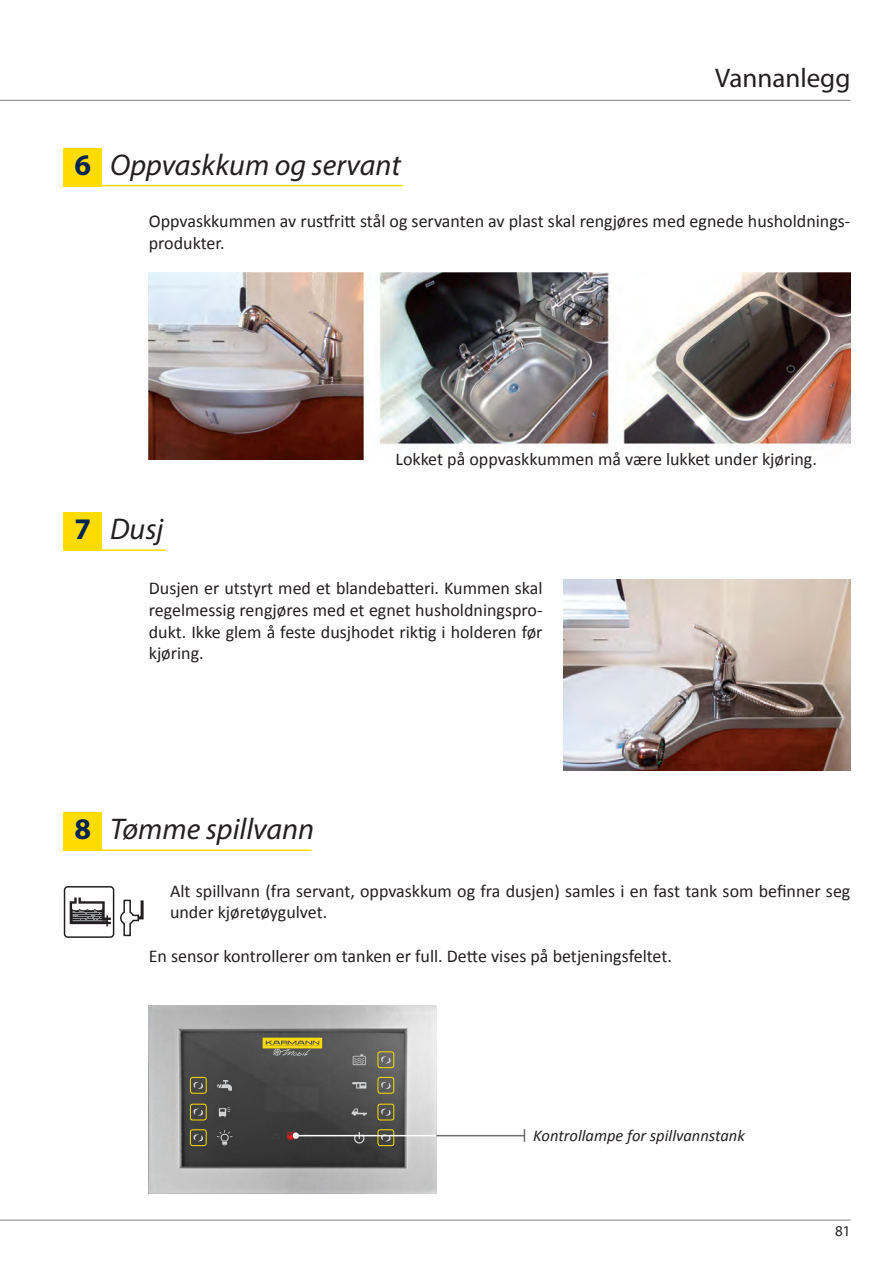
<style>
.page{position:relative;width:893px;height:1263px;background:#fff}
.page>*{position:absolute;margin:0;border:0;box-sizing:border-box;transform-origin:0 0}
.t1{font:italic 30px "Myriad Pro";color:#231f20}
.t2{font:700 30px "Myriad Pro";color:#002451}
.t3{font:27px "Myriad Pro";color:#231f20}
.t4{font:18px/21.6px "Calibri";color:#231f20}
.t5{font:italic 16.5px "Calibri";color:#231f20}
.t6{font:15px "Myriad Pro";color:#231f20}
</style>
<div class="page">
<hr style="left:0;top:1220px;width:850px;height:1px;background:#808285">
<hr style="left:0;top:100px;width:850px;height:1px;background:#808285">
<img style="left:149px;top:273px;width:701px;height:186px">
<img style="left:564px;top:580px;width:286px;height:190px">
<svg style="left:120px;top:899px;width:24px;height:38px"></svg>
<div style="left:64px;top:886px;width:50px;height:52px;border:2px solid #231f20;border-radius:3px"></div>
<svg style="left:70px;top:897px;width:41px;height:29px"></svg>
<img style="left:149px;top:1006px;width:287px;height:187px">
<svg style="left:303px;top:1133px;width:9px;height:6px"></svg>
<svg style="left:272px;top:1132px;width:8px;height:7px"></svg>
<svg style="left:287px;top:1132px;width:9px;height:8px"></svg>
<svg style="left:354px;top:1132px;width:10px;height:11px"></svg>
<svg style="left:219px;top:1107px;width:12px;height:10px"></svg>
<svg style="left:217px;top:1080px;width:15px;height:10px"></svg>
<svg style="left:217px;top:1130px;width:16px;height:16px"></svg>
<svg style="left:352px;top:1082px;width:14px;height:6px"></svg>
<svg style="left:352px;top:1108px;width:15px;height:8px"></svg>
<svg style="left:353px;top:1054px;width:13px;height:11px"></svg>
<div style="left:190px;top:1077px;width:17px;height:17px;border:1px solid #ffdc01;border-radius:2px"></div>
<svg style="left:193px;top:1082px;width:10px;height:7px"></svg>
<div style="left:378px;top:1077px;width:16px;height:17px;border:1px solid #ffdc01;border-radius:2px"></div>
<svg style="left:381px;top:1082px;width:10px;height:7px"></svg>
<div style="left:378px;top:1051px;width:16px;height:17px;border:1px solid #ffdc01;border-radius:2px"></div>
<svg style="left:381px;top:1056px;width:10px;height:8px"></svg>
<div style="left:190px;top:1104px;width:17px;height:16px;border:1px solid #ffdc01;border-radius:2px"></div>
<svg style="left:193px;top:1108px;width:10px;height:8px"></svg>
<div style="left:378px;top:1104px;width:16px;height:16px;border:1px solid #ffdc01;border-radius:2px"></div>
<svg style="left:381px;top:1108px;width:10px;height:8px"></svg>
<div style="left:190px;top:1129px;width:17px;height:17px;border:1px solid #ffdc01;border-radius:2px"></div>
<svg style="left:193px;top:1134px;width:10px;height:7px"></svg>
<div style="left:378px;top:1129px;width:16px;height:17px;border:1px solid #ffdc01;border-radius:2px"></div>
<svg style="left:381px;top:1134px;width:10px;height:7px"></svg>
<svg style="left:263px;top:1038px;width:59px;height:18px"></svg>
<svg style="left:524px;top:1129px;width:1px;height:13px"></svg>
<hr style="left:297px;top:1135px;width:140px;height:1px;background:#fff">
<hr style="left:436px;top:1135px;width:88px;height:1px;background:#6c6d70">
<div style="left:293px;top:1132px;width:6px;height:7px;background:#fff;border-radius:50%"></div>
<svg style="left:63px;top:148px;width:341px;height:39px"></svg>
<svg style="left:63px;top:812px;width:249px;height:39px"></svg>
<svg style="left:63px;top:512px;width:103px;height:39px"></svg>
<div style="left:64px;top:149px;width:38px;height:38px;background:#ffdc01"></div>
<div style="left:64px;top:513px;width:38px;height:38px;background:#ffdc01"></div>
<div style="left:64px;top:813px;width:38px;height:38px;background:#ffdc01"></div>
<h2 class="t3" style="left:715px;top:61px;width:137px">Vannanlegg</h2>
<p class="t2" style="left:75px;top:146px;width:18px">6</p>
<p class="t1" style="left:110px;top:146px;width:292px">Oppvaskkum og servant</p>
<p class="t4" style="left:149px;top:210px;width:703px">Oppvaskkummen av rustfritt stål og servanten av plast skal rengjøres med egnede husholdnings&shy;produkter.</p>
<p class="t2" style="left:75px;top:509px;width:18px">7</p>
<p class="t1" style="left:110px;top:511px;width:55px">Dusj</p>
<p class="t4" style="left:395px;top:448px;width:423px">Lokket på oppvaskkummen må være lukket under kjøring.</p>
<p class="t4" style="left:149px;top:578px;width:395px;text-align:justify">Dusjen er utstyrt med et blandebatteri. Kummen skal regelmessig rengjøres med et egnet husholdningspro&shy;dukt. Ikke glem å feste dusjhodet riktig i holderen før kjøring.</p>
<p class="t2" style="left:75px;top:809px;width:18px">8</p>
<p class="t1" style="left:110px;top:811px;width:206px">Tømme spillvann</p>
<p class="t4" style="left:170px;top:880px;width:682px">Alt spillvann (fra servant, oppvaskkum og fra dusjen) samles i en fast tank som befinner seg under kjøretøygulvet.</p>
<p class="t4" style="left:149px;top:945px;width:525px">En sensor kontrollerer om tanken er full. Dette vises på betjeningsfeltet.</p>
<p class="t5" style="left:533px;top:1124px;width:213px">Kontrollampe for spillvannstank</p>
<p class="t6" style="left:835px;top:1222px;width:17px">81</p>
</div>
